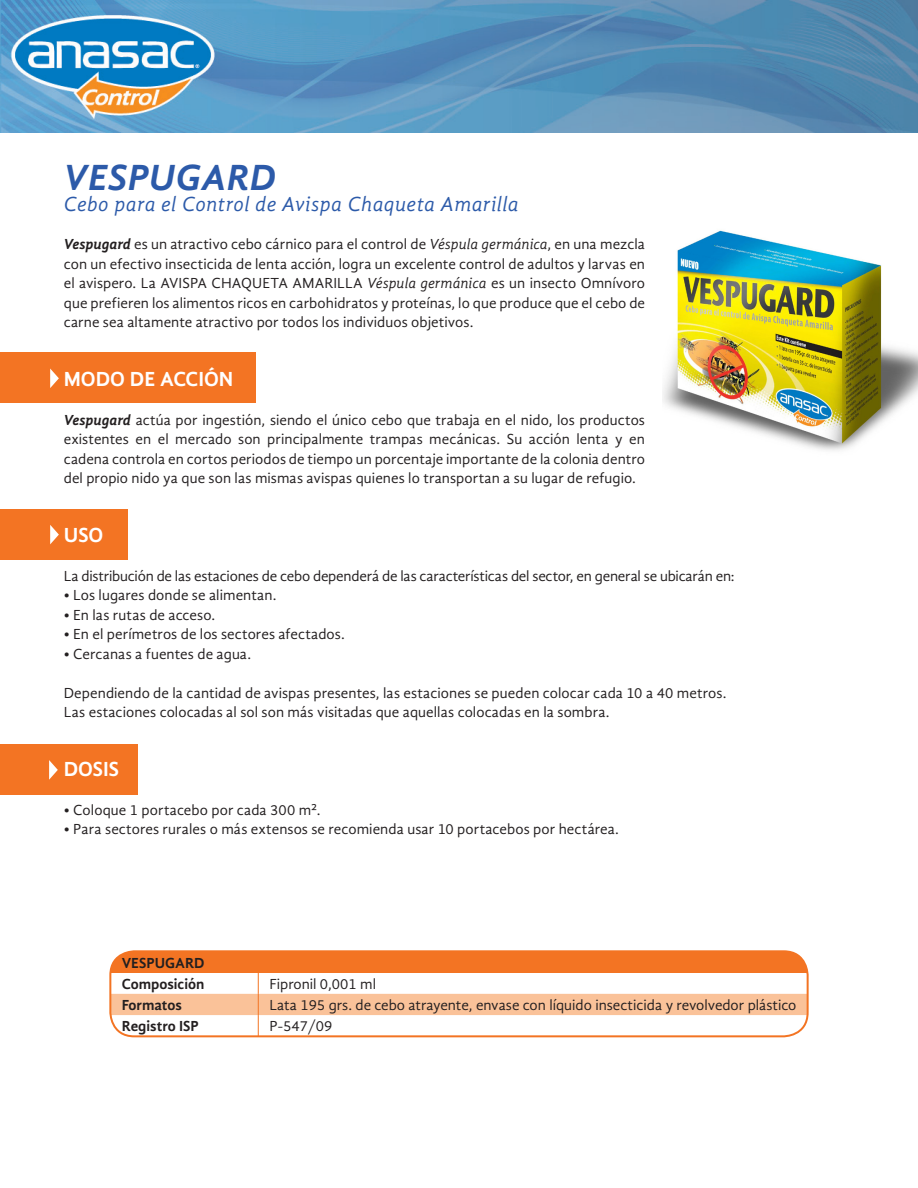
<style>
.page{position:relative;width:918px;height:1188px;background:#fff}
.page>*{position:absolute;margin:0;border:0;box-sizing:border-box;transform-origin:0 0}
.t1{font:italic 700 37.5px "Gandhi Sans";letter-spacing:.02em;color:#2c5aa9}
.t2{font:italic 21px "Gandhi Sans";letter-spacing:.015em;color:#2c5aa9}
.t3{font:700 21px "Gandhi Sans";color:#fff}
.t4{font:15px/19.5px "Gandhi Sans";letter-spacing:.005em;color:#231f20;text-align:justify}
.t5{font:15px "Gandhi Sans";letter-spacing:-.015em;color:#231f20}
.t6{font:700 15px "Gandhi Sans";color:#231f20}
.s1{font-weight:700;font-style:italic}
.s2{font-style:italic}
</style>
<div class="page">
<img style="left:0;top:0;width:918px;height:132px">
<div style="left:0;top:744px;width:138px;height:51px;background:#f37423"></div>
<svg style="left:49px;top:760px;width:9px;height:20px"></svg>
<div style="left:0;top:509px;width:128px;height:50px;background:#f37423"></div>
<svg style="left:50px;top:525px;width:9px;height:19px"></svg>
<div style="left:0;top:353px;width:255px;height:50px;background:#f37423"></div>
<svg style="left:50px;top:369px;width:9px;height:19px"></svg>
<div style="left:110px;top:951px;width:698px;height:22px;background:#f37423"></div>
<svg style="left:112px;top:973px;width:696px;height:63px"></svg>
<div style="left:109px;top:950px;width:700px;height:87px;border:2px solid #f37423;border-radius:24px"></div>
<img style="left:662px;top:230px;width:256px;height:221px">
<p class="t1" style="left:64px;top:156px;width:214px">VESPUGARD</p>
<p class="t2" style="left:64px;top:192px;width:456px">Cebo para el Control de Avispa Chaqueta Amarilla</p>
<p class="t4" style="left:64px;top:234px;width:583px"><span class="s1">Vespugard</span> es un atractivo cebo cárnico para el control de <span class="s2">Véspula germánica</span>, en una mezcla con un efectivo insecticida de lenta acción, logra un excelente control de adultos y larvas en el avispero. La AVISPA CHAQUETA AMARILLA <span class="s2">Véspula germánica</span> es un insecto Omnívoro que prefieren los alimentos ricos en carbohidratos y proteínas, lo que produce que el cebo de carne sea altamente atractivo por todos los individuos objetivos.</p>
<p class="t3" style="left:64px;top:366px;width:171px">MODO DE ACCIÓN</p>
<p class="t4" style="left:64px;top:410px;width:583px"><span class="s1">Vespugard</span> actúa por ingestión, siendo el único cebo que trabaja en el nido, los productos existentes en el mercado son principalmente trampas mecánicas. Su acción lenta y en cadena controla en cortos periodos de tiempo un porcentaje importante de la colonia dentro del propio nido ya que son las mismas avispas quienes lo transportan a su lugar de refugio.</p>
<p class="t3" style="left:64px;top:522px;width:41px">USO</p>
<p class="t5" style="left:64px;top:567px;width:672px">La distribución de las estaciones de cebo dependerá de las características del sector, en general se ubicarán en:</p>
<p class="t4" style="left:64px;top:585px;width:214px">• Los lugares donde se alimentan.</p>
<p class="t4" style="left:64px;top:605px;width:153px">• En las rutas de acceso.</p>
<p class="t4" style="left:64px;top:624px;width:283px">• En el perímetros de los sectores afectados.</p>
<p class="t4" style="left:64px;top:644px;width:189px">• Cercanas a fuentes de agua.</p>
<p class="t4" style="left:64px;top:683px;width:664px">Dependiendo de la cantidad de avispas presentes, las estaciones se pueden colocar cada 10 a 40 metros.</p>
<p class="t4" style="left:64px;top:702px;width:547px">Las estaciones colocadas al sol son más visitadas que aquellas colocadas en la sombra.</p>
<p class="t3" style="left:64px;top:756px;width:57px">DOSIS</p>
<p class="t4" style="left:64px;top:800px;width:258px">• Coloque 1 portacebo por cada 300 m².</p>
<p class="t4" style="left:64px;top:819px;width:557px">• Para sectores rurales o más extensos se recomienda usar 10 portacebos por hectárea.</p>
<p class="t6" style="left:122px;top:954px;width:84px">VESPUGARD</p>
<p class="t6" style="left:122px;top:975px;width:84px">Composición</p>
<p class="t4" style="left:270px;top:974px;width:108px">Fipronil 0,001 ml</p>
<p class="t6" style="left:122px;top:996px;width:62px">Formatos</p>
<p class="t4" style="left:270px;top:995px;width:528px">Lata 195 grs. de cebo atrayente, envase con líquido insecticida y revolvedor plástico</p>
<p class="t6" style="left:122px;top:1018px;width:79px">Registro ISP</p>
<p class="t4" style="left:270px;top:1017px;width:64px">P-547/09</p>
</div>
